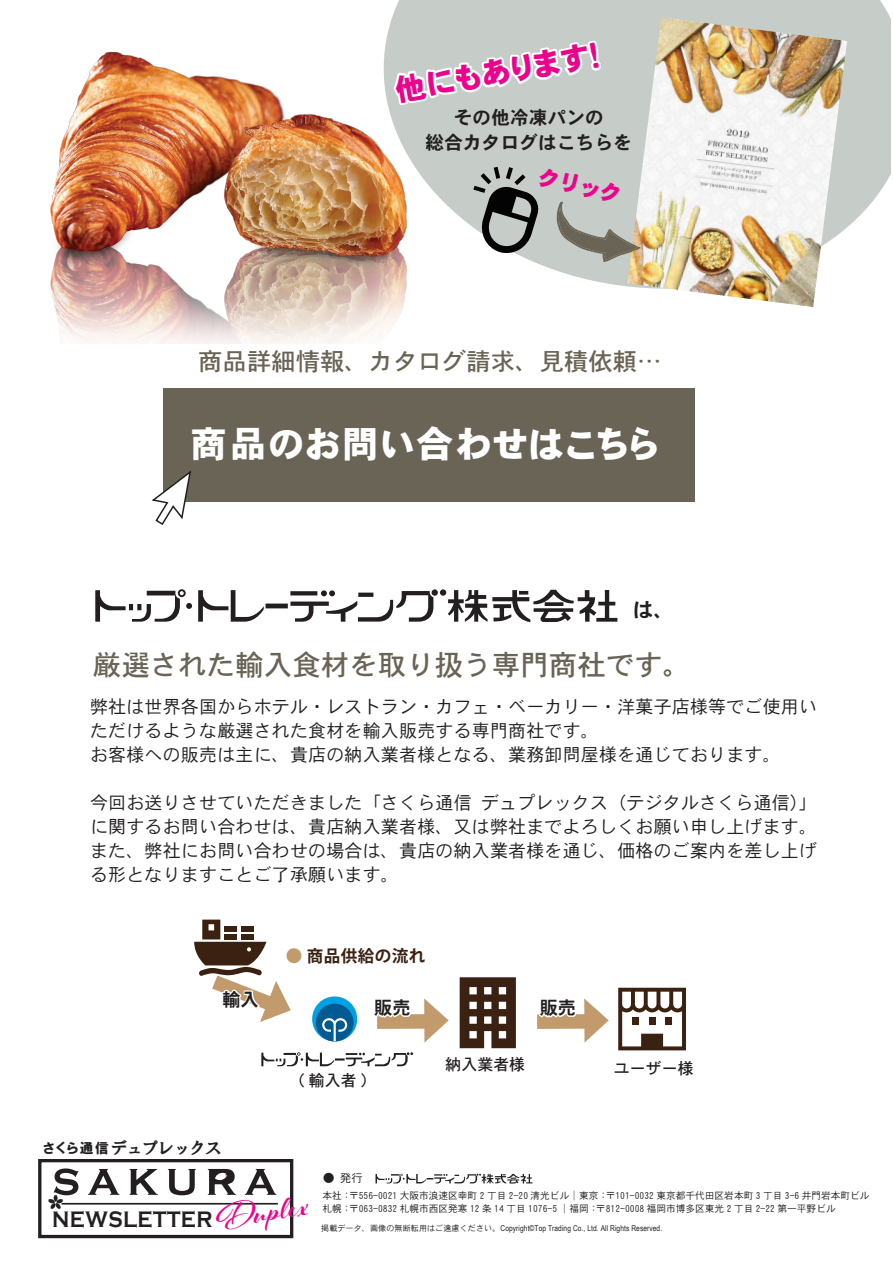
<style>
.page{position:relative;width:893px;height:1263px;background:#fff}
.page>*{position:absolute;margin:0;border:0;box-sizing:border-box;transform-origin:0 0}
.t1{font:700 36.75px "Al Fresco";color:#ed028c}
.t2{font:36.45px "DFHS Gothic W9 WING RKSJ H";letter-spacing:.075em;color:#fff}
.t3{font:30.45px "DFHS Gothic W9 WING RKSJ H";color:#ed028c}
.t4{font:28.5px "DFHS Gothic W5 WIN RKSJ H";color:#696455}
.t5{font:24.45px "DFHS Gothic W5 WIN RKSJ H";color:#696455}
.t6{font:700 23.1px "Copperplate Gothic";letter-spacing:.025em;color:#231f20;scale:.86 1}
.t7{font:22.8px "DFHS Gothic W9 WIN RKSJ H";color:#ed028c}
.t8{font:20.85px "DFHS Gothic W7 WIN RKSJ H";color:#231f20}
.t9{font:18.6px/24.8px "DFHS Gothic W7 WIN RKSJ H";letter-spacing:.01em;color:#231f20;text-align:center}
.t10{font:18.15px "DFHS Gothic W7 WIN RKSJ H";color:#231f20}
.t11{font:18px/24px "DFHS Gothic W3 WIN RKSJ H";letter-spacing:.01em;color:#231f20}
.t12{font:16.95px "HGS Soei Presence EB";letter-spacing:-.075em;color:#231f20}
.t13{font:700 16.5px "Koz Go Pr 6 N";letter-spacing:.025em;color:#3a2111}
.t14{font:15.9px "DFHS Gothic W5 WIN RKSJ H";color:#231f20}
.t15{font:11.25px "DFHS Gothic W3 WIN RKSJ H";color:#231f20}
.t16{font:9.75px/12.9px "DFHS Gothic W3 WIN RKSJ H";color:#231f20}
.t17{font:8.1px "Arial Narrow";letter-spacing:.01em;color:#231f20}
.s1{font-family:"HGP Soei Kakugothic UB";font-size:13.95px}
.s2{color:#c39a6b}
.s3{font-family:"DFHS Gothic W3 WIN RKSJ H"}
</style>
<div class="page">
<img style="left:50px;top:51px;width:353px;height:292px">
<svg style="left:370px;top:0;width:520px;height:305px;fill:#c6cdc8"></svg>
<img style="left:627px;top:17px;width:220px;height:290px">
<svg style="left:375px;top:1174px;width:157px;height:10px"></svg>
<svg style="left:261px;top:1052px;width:152px;height:14px"></svg>
<div style="left:537px;top:1014px;width:59px;height:15px;background:#c39a6b"></div>
<svg style="left:584px;top:998px;width:25px;height:44px"></svg>
<div style="left:377px;top:1014px;width:59px;height:15px;background:#c39a6b"></div>
<svg style="left:424px;top:998px;width:25px;height:44px"></svg>
<svg style="left:377px;top:1014px;width:35px;height:9px"></svg>
<svg style="left:537px;top:1014px;width:41px;height:9px"></svg>
<svg style="left:312px;top:996px;width:45px;height:45px"></svg>
<div style="left:316px;top:1004px;width:38px;height:37px;background:#015a92;border-radius:50%"></div>
<svg style="left:322px;top:1018px;width:25px;height:23px"></svg>
<svg style="left:194px;top:919px;width:97px;height:103px"></svg>
<svg style="left:460px;top:977px;width:56px;height:71px"></svg>
<svg style="left:618px;top:988px;width:68px;height:62px"></svg>
<div style="left:632px;top:1017px;width:7px;height:8px;background:#3a2111"></div>
<div style="left:665px;top:1017px;width:7px;height:8px;background:#3a2111"></div>
<div style="left:649px;top:1017px;width:6px;height:8px;background:#3a2111"></div>
<div style="left:163px;top:389px;width:531px;height:113px;background:#696455"></div>
<svg style="left:151px;top:470px;width:40px;height:55px"></svg>
<svg style="left:390px;top:8px;width:215px;height:112px"></svg>
<svg style="left:95px;top:589px;width:522px;height:34px"></svg>
<svg style="left:556px;top:202px;width:85px;height:60px"></svg>
<svg style="left:473px;top:167px;width:66px;height:87px"></svg>
<div style="left:38px;top:1159px;width:255px;height:79px;background:#fff;border:3px solid #231f20"></div>
<svg style="left:88px;top:1169px;width:32px;height:26px"></svg>
<svg style="left:129px;top:1169px;width:29px;height:26px"></svg>
<svg style="left:168px;top:1169px;width:28px;height:26px"></svg>
<svg style="left:245px;top:1169px;width:31px;height:26px"></svg>
<svg style="left:208px;top:1169px;width:28px;height:26px"></svg>
<hr style="left:62px;top:1203px;width:216px;height:1px;background:#231f20">
<svg style="left:48px;top:1168px;width:30px;height:41px"></svg>
<h3 class="t3" style="left:393px;top:75px;width:207px;rotate:-10deg">他にもあります！</h3>
<p class="t9" style="left:426px;top:106px;width:208px">その他冷凍パンの<br>総合カタログはこちらを</p>
<p class="t7" style="left:541px;top:165px;width:87px;rotate:13deg">クリック</p>
<h3 class="t5" style="left:198px;top:349px;width:465px">商品詳細情報、カタログ請求、見積依頼…</h3>
<h2 class="t2" style="left:191px;top:426px;width:468px">商品のお問い合わせはこちら</h2>
<p class="t8" style="left:633px;top:599px;width:43px">は、</p>
<h3 class="t4" style="left:93px;top:650px;width:600px">厳選された輸入食材を取り扱う専門商社です。</h3>
<p class="t11" style="left:90px;top:695px;width:729px">弊社は世界各国からホテル・レストラン・カフェ・ベーカリー・洋菓子店様等でご使用いただけるような厳選された食材を輸入販売する専門商社です。<br>お客様への販売は主に、貴店の納入業者様となる、業務卸問屋様を通じております。</p>
<p class="t11" style="left:90px;top:791px;width:729px;text-align:justify">今回お送りさせていただきました「さくら通信 デュプレックス（テジタルさくら通信）」に関するお問い合わせは、貴店納入業者様、又は弊社までよろしくお願い申し上げます。また、弊社にお問い合わせの場合は、貴店の納入業者様を通じ、価格のご案内を差し上げる形となりますことご了承願います。</p>
<p class="t10" style="left:222px;top:990px;width:38px">輸入</p>
<p class="t12" style="left:43px;top:1139px;width:180px"><span class="s1">さくら通信</span>デュプレックス</p>
<p class="t13" style="left:286px;top:946px;width:141px"><span class="s2">●</span> 商品供給の流れ</p>
<p class="t10" style="left:374px;top:999px;width:38px">販売</p>
<p class="t10" style="left:540px;top:999px;width:38px">販売</p>
<p class="t14" style="left:297px;top:1072px;width:73px">( 輸入者 )</p>
<p class="t14" style="left:445px;top:1056px;width:81px">納入業者様</p>
<p class="t15" style="left:323px;top:1172px;width:52px">● 発行　</p>
<p class="t14" style="left:614px;top:1060px;width:81px">ユーザー様</p>
<h1 class="t1" style="left:213px;top:1195px;width:94px;rotate:-9deg">Duplex</h1>
<p class="t6" style="left:52px;top:1206px;width:188px">NEWSLETTER</p>
<p class="t16" style="left:322px;top:1189px;width:549px">本社：〒556-0021 大阪市浪速区幸町 2 丁目 2-20 清光ビル | 東京：〒101-0032 東京都千代田区岩本町 3 丁目 3-6 井門岩本町ビル札幌：〒063-0832 札幌市西区発寒 12 条 14 丁目 1076-5 | 福岡：〒812-0008 福岡市博多区東光 2 丁目 2-22 第一平野ビル　　　</p>
<p class="t17" style="left:321px;top:1222px;width:342px"><span class="s3">掲載データ、画像の無断転用はご遠慮ください。</span>Copyright©Top Trading Co., Ltd. All Rights Reserved.</p>
</div>
